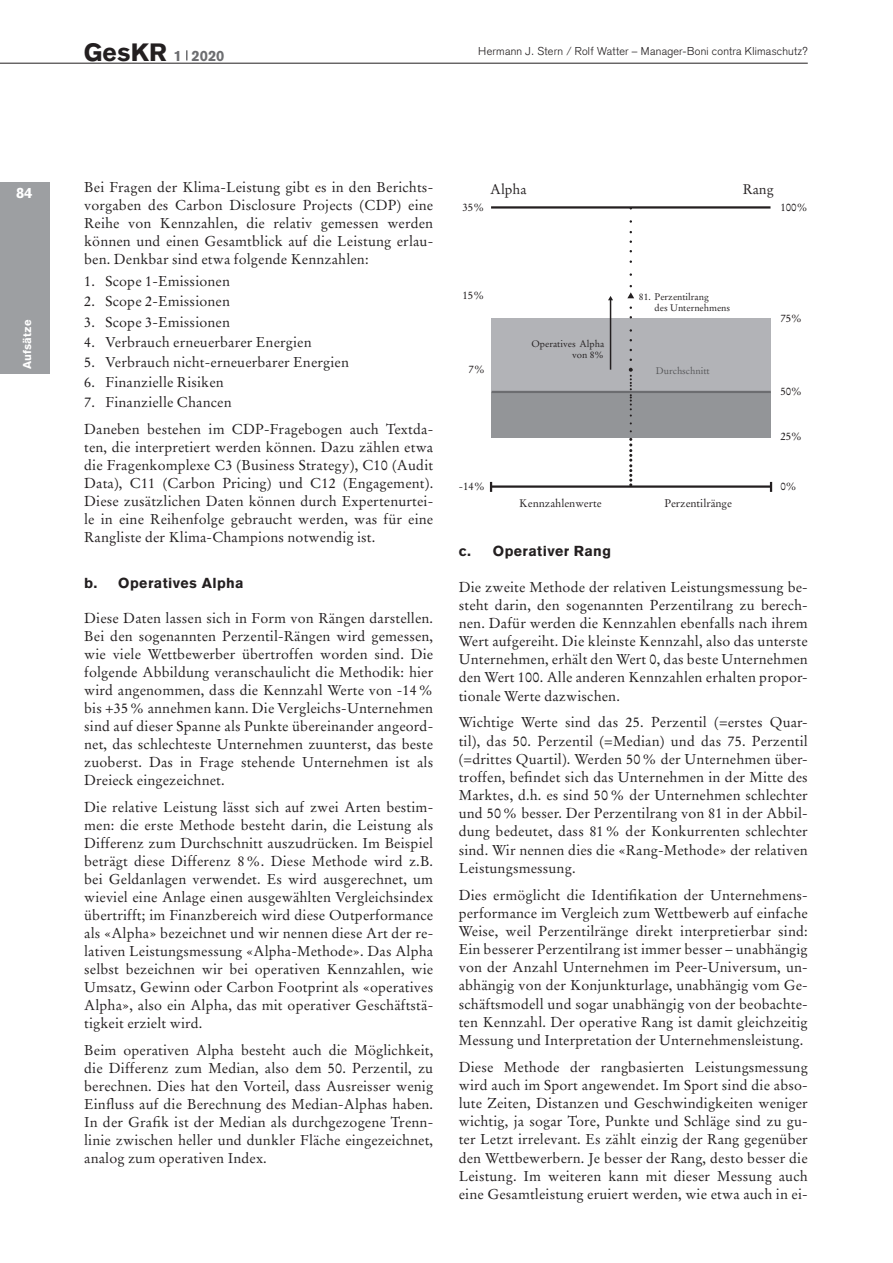
<style>
.page{position:relative;width:893px;height:1263px;background:#fff}
.page>*{position:absolute;margin:0;border:0;box-sizing:border-box;transform-origin:0 0}
.t1{font:900 24.6px "Akzidenz Grotesk";color:#231f20}
.t2{font:900 14.7px "Akzidenz Grotesk";color:#6c6d70}
.t3{font:900 14.7px "Akzidenz Grotesk";color:#fff}
._34_grundtext{font:14.25px/18px "Stempel Garamond LT Std";letter-spacing:.01em;color:#231f20;text-align:justify}
._37_Grundtext_Aufzäh{font:14.25px "Stempel Garamond LT Std";letter-spacing:.01em;color:#231f20}
._21_titel_1{font:900 14.25px "Akzidenz Grotesk";letter-spacing:.025em;color:#231f20}
.t4{font:13.95px "Stempel Garamond LT Std";color:#231f20}
.t5{font:300 11.25px "Akzidenz Grotesk";letter-spacing:.02em;color:#231f20}
.t6{font:900 11.25px "Akzidenz Grotesk";letter-spacing:.01em;color:#fff}
.t7{font:10.95px "Stempel Garamond LT Std";color:#231f20}
.t8{font:9.45px/11.4px "Stempel Garamond LT Std";color:#231f20;text-align:right}
.t9{font:9.45px "Stempel Garamond LT Std";color:#57585a}
</style>
<div class="page">
<div style="left:0;top:182px;width:50px;height:191px;background:#9d9fa2"></div>
<hr style="left:0;top:63px;width:807px;height:1px;background:#231f20">
<div style="left:491px;top:318px;width:279px;height:74px;background:#b2b3b7"></div>
<div style="left:491px;top:392px;width:279px;height:45px;background:#939598"></div>
<svg style="left:489px;top:482px;width:3px;height:10px"></svg>
<svg style="left:629px;top:438px;width:3px;height:47px"></svg>
<hr style="left:491px;top:206px;width:279px;height:2px;background:#231f20">
<hr style="left:491px;top:485px;width:279px;height:2px;background:#231f20">
<svg style="left:628px;top:367px;width:4px;height:49px"></svg>
<svg style="left:769px;top:482px;width:2px;height:10px"></svg>
<hr style="left:609px;top:299px;width:2px;height:70px;background:#231f20">
<hr style="left:491px;top:391px;width:279px;height:2px;background:#6c6d70">
<svg style="left:627px;top:285px;width:7px;height:13px"></svg>
<p class="t3" style="left:16px;top:183px;width:18px">84</p>
<p class="t6" style="left:20px;top:369px;width:51px;rotate:-90deg">Aufsätze</p>
<h1 class="t1" style="left:84px;top:37px;width:85px">GesKR</h1>
<p class="t5" style="left:478px;top:44px;width:331px">Hermann J. Stern / Rolf Watter – Manager-Boni contra Klimaschutz?</p>
<p class="t2" style="left:174px;top:46px;width:52px">1 2020</p>
<p class="_34_grundtext" style="left:84px;top:178px;width:350px">Bei Fragen der Klima-Leistung gibt es in den Berichts&shy;vorgaben des Carbon Disclosure Projects (CDP) eine Reihe von Kennzahlen, die relativ gemessen werden können und einen Gesamtblick auf die Leistung erlau&shy;ben. Denkbar sind etwa folgende Kennzahlen:</p>
<p class="_37_Grundtext_Aufzäh" style="left:84px;top:273px;width:147px">1. Scope 1-Emissionen</p>
<p class="_37_Grundtext_Aufzäh" style="left:84px;top:293px;width:147px">2. Scope 2-Emissionen</p>
<p class="_37_Grundtext_Aufzäh" style="left:84px;top:313px;width:147px">3. Scope 3-Emissionen</p>
<p class="_37_Grundtext_Aufzäh" style="left:84px;top:333px;width:229px">4. Verbrauch erneuerbarer Energien</p>
<p class="_37_Grundtext_Aufzäh" style="left:84px;top:353px;width:266px">5. Verbrauch nicht-erneuerbarer Energien</p>
<p class="_37_Grundtext_Aufzäh" style="left:84px;top:373px;width:141px">6. Finanzielle Risiken</p>
<p class="_37_Grundtext_Aufzäh" style="left:84px;top:393px;width:149px">7. Finanzielle Chancen</p>
<p class="_34_grundtext" style="left:84px;top:420px;width:350px">Daneben bestehen im CDP-Fragebogen auch Textda&shy;ten, die interpretiert werden können. Dazu zählen etwa die Fragenkomplexe C3 (Business Strategy), C10 (Audit Data), C11 (Carbon Pricing) und C12 (Engagement).<br>Diese zusätzlichen Daten können durch Expertenurtei&shy;le in eine Reihenfolge gebraucht werden, was für eine Rangliste der Klima-Champions notwendig ist.</p>
<p class="_21_titel_1" style="left:84px;top:574px;width:161px">b. Operatives Alpha</p>
<p class="_34_grundtext" style="left:84px;top:609px;width:350px">Diese Daten lassen sich in Form von Rängen darstellen.<br>Bei den sogenannten Perzentil-Rängen wird gemessen, wie viele Wettbewerber übertroffen worden sind. Die folgende Abbildung veranschaulicht die Methodik: hier wird angenommen, dass die Kennzahl Werte von -14% bis +35% annehmen kann. Die Vergleichs-Unternehmen sind auf dieser Spanne als Punkte übereinander angeord&shy;net, das schlechteste Unternehmen zuunterst, das beste zuoberst. Das in Frage stehende Unternehmen ist als Dreieck eingezeichnet.</p>
<p class="_34_grundtext" style="left:84px;top:798px;width:350px">Die relative Leistung lässt sich auf zwei Arten bestim&shy;men: die erste Methode besteht darin, die Leistung als Differenz zum Durchschnitt auszudrücken. Im Beispiel beträgt diese Differenz 8%. Diese Methode wird z.B. bei Geldanlagen verwendet. Es wird ausgerechnet, um wieviel eine Anlage einen ausgewählten Vergleichsindex übertrifft; im Finanzbereich wird diese Outperformance als «Alpha» bezeichnet und wir nennen diese Art der re&shy;lativen Leistungsmessung «Alpha-Methode». Das Alpha selbst bezeichnen wir bei operativen Kennzahlen, wie Umsatz, Gewinn oder Carbon Footprint als «operatives Alpha», also ein Alpha, das mit operativer Geschäftstä&shy;tigkeit erzielt wird.</p>
<p class="_34_grundtext" style="left:84px;top:1040px;width:350px">Beim operativen Alpha besteht auch die Möglichkeit, die Differenz zum Median, also dem 50. Perzentil, zu berechnen. Dies hat den Vorteil, dass Ausreisser wenig Einfluss auf die Berechnung des Median-Alphas haben.<br>In der Grafik ist der Median als durchgezogene Trenn&shy;linie zwischen heller und dunkler Fläche eingezeichnet, analog zum operativen Index.</p>
<p class="t4" style="left:490px;top:180px;width:38px">Alpha</p>
<p class="t4" style="left:742px;top:180px;width:32px">Rang</p>
<p class="t7" style="left:462px;top:201px;width:23px">35%</p>
<p class="t7" style="left:780px;top:201px;width:29px">100%</p>
<p class="t7" style="left:462px;top:288px;width:23px">15%</p>
<p class="t8" style="left:654px;top:290px;width:77px;text-align:left;text-indent:-16px">81. Perzentilrang<br>des Unternehmens</p>
<p class="t7" style="left:780px;top:312px;width:23px">75%</p>
<p class="t8" style="left:531px;top:338px;width:74px">Operatives Alpha von 8%</p>
<p class="t7" style="left:468px;top:363px;width:18px">7%</p>
<p class="t9" style="left:655px;top:365px;width:55px">Durchschnitt</p>
<p class="t7" style="left:780px;top:385px;width:23px">50%</p>
<p class="t7" style="left:780px;top:430px;width:23px">25%</p>
<p class="t7" style="left:458px;top:479px;width:28px">-14%</p>
<p class="t7" style="left:780px;top:479px;width:18px">0%</p>
<p class="t7" style="left:519px;top:496px;width:84px">Kennzahlenwerte</p>
<p class="t7" style="left:664px;top:496px;width:69px">Perzentilränge</p>
<p class="_21_titel_1" style="left:458px;top:542px;width:154px">c. Operativer Rang</p>
<p class="_34_grundtext" style="left:458px;top:577px;width:350px">Die zweite Methode der relativen Leistungsmessung be&shy;steht darin, den sogenannten Perzentilrang zu berech&shy;nen. Dafür werden die Kennzahlen ebenfalls nach ihrem Wert aufgereiht. Die kleinste Kennzahl, also das unterste Unternehmen, erhält den Wert 0, das beste Unternehmen den Wert 100. Alle anderen Kennzahlen erhalten propor&shy;tionale Werte dazwischen.</p>
<p class="_34_grundtext" style="left:458px;top:713px;width:350px">Wichtige Werte sind das 25. Perzentil (=erstes Quar&shy;til), das 50. Perzentil (=Median) und das 75. Perzentil (=drittes Quartil). Werden 50% der Unternehmen über&shy;troffen, befindet sich das Unternehmen in der Mitte des Marktes, d.h. es sind 50% der Unternehmen schlechter und 50% besser. Der Perzentilrang von 81 in der Abbil&shy;dung bedeutet, dass 81% der Konkurrenten schlechter sind. Wir nennen dies die «Rang-Methode» der relativen Leistungsmessung.</p>
<p class="_34_grundtext" style="left:458px;top:885px;width:350px">Dies ermöglicht die Identifikation der Unternehmens&shy;performance im Vergleich zum Wettbewerb auf einfache Weise, weil Perzentilränge direkt interpretierbar sind:<br>Ein besserer Perzentilrang ist immer besser – unabhängig von der Anzahl Unternehmen im Peer-Universum, un&shy;abhängig von der Konjunkturlage, unabhängig vom Ge&shy;schäftsmodell und sogar unabhängig von der beobachte&shy;ten Kennzahl. Der operative Rang ist damit gleichzeitig Messung und Interpretation der Unternehmensleistung.</p>
<p class="_34_grundtext" style="left:458px;top:1057px;width:350px">Diese Methode der rangbasierten Leistungsmessung wird auch im Sport angewendet. Im Sport sind die abso&shy;lute Zeiten, Distanzen und Geschwindigkeiten weniger wichtig, ja sogar Tore, Punkte und Schläge sind zu gu&shy;ter Letzt irrelevant. Es zählt einzig der Rang gegenüber den Wettbewerbern. Je besser der Rang, desto besser die Leistung. Im weiteren kann mit dieser Messung auch eine Gesamtleistung eruiert werden, wie etwa auch in ei-</p>
</div>
